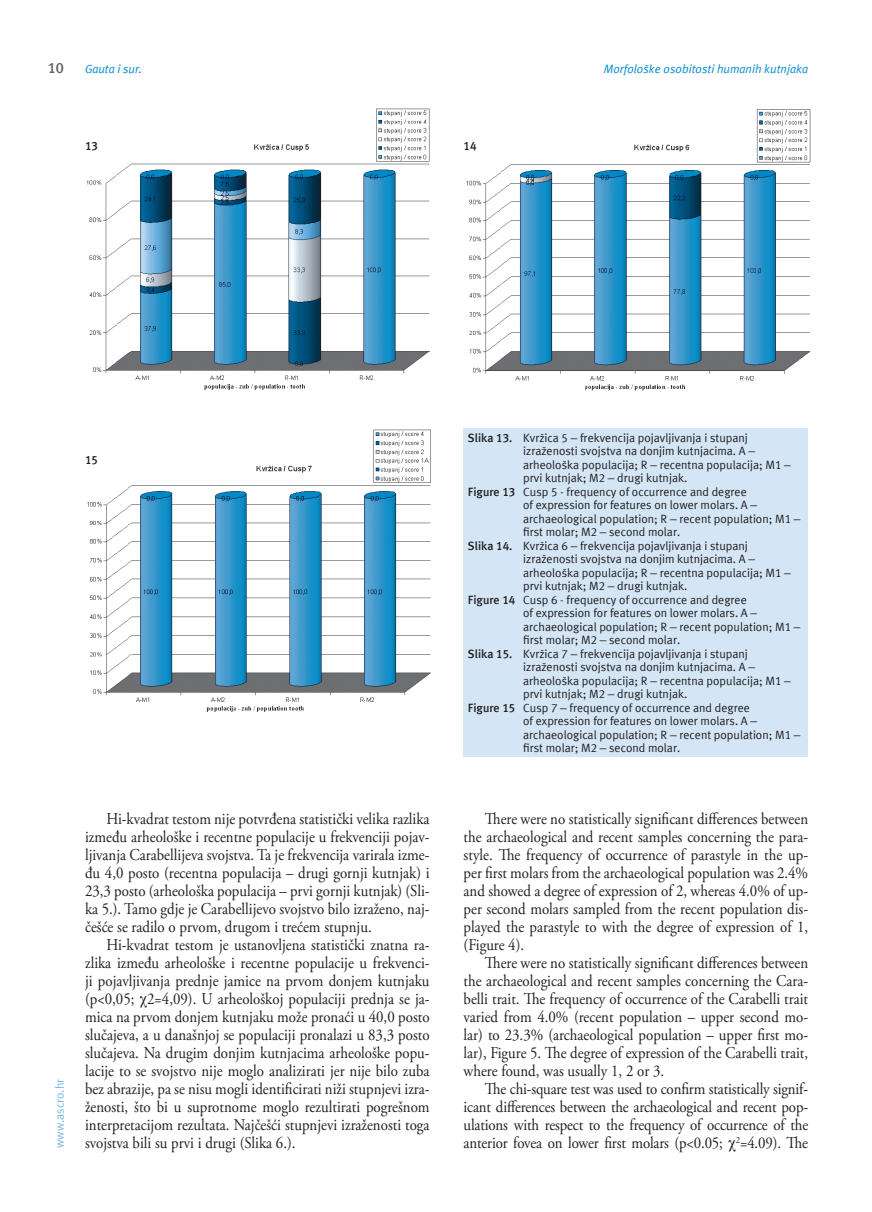
<style>
.page{position:relative;width:872px;height:1212px;background:#fff}
.page>*{position:absolute;margin:0;border:0;box-sizing:border-box;transform-origin:0 0}
.t1{font:16.5px/18px "Adobe Garamond Pro";color:#231f20;text-align:justify;scale:.9 1}
.t2{font:700 15px "Meta ASC";color:#636366}
.t3{font:12px "Meta ASC";color:#231f20}
.t4{font:italic 12px "Meta ASC";color:#0089cf}
.t5{font:12px "Meta ASC";color:#77b6e4}
.t6{font:700 12px "Meta ASC";color:#231f20}
.s1{font-family:"Times"}
.s2{font-weight:700}
</style>
<div class="page">
<img style="left:86px;top:108px;width:344px;height:282px">
<img style="left:466px;top:109px;width:345px;height:282px">
<img style="left:87px;top:429px;width:344px;height:283px">
<div style="left:463px;top:428px;width:345px;height:328px;background:#d4e6f6"></div>
<p class="t2" style="left:48px;top:59px;width:18px">10</p>
<p class="t4" style="left:604px;top:62px;width:206px">Morfološke osobitosti humanih kutnjaka</p>
<p class="t4" style="left:85px;top:62px;width:59px">Gauta i sur.</p>
<p class="t6" style="left:85px;top:139px;width:14px">13</p>
<p class="t6" style="left:463px;top:139px;width:14px">14</p>
<p class="t6" style="left:85px;top:453px;width:14px">15</p>
<p class="t5" style="left:53px;top:1148px;width:71px;rotate:-90deg">www.ascro.hr</p>
<p class="t1" style="left:85px;top:810px;width:384px;text-indent:21px">Hi-kvadrat testom nije potvrđena statistički velika razlika između arheološke i recentne populacije u frekvenciji pojav&shy;ljivanja Carabellijeva svojstva. Ta je frekvencija varirala izme&shy;đu 4,0 posto (recentna populacija – drugi gornji kutnjak) i 23,3 posto (arheološka populacija – prvi gornji kutnjak) (Sli&shy;ka 5.). Tamo gdje je Carabellijevo svojstvo bilo izraženo, naj&shy;češće se radilo o prvom, drugom i trećem stupnju.</p>
<p class="t1" style="left:85px;top:936px;width:384px;text-indent:21px">Hi-kvadrat testom je ustanovljena statistički znatna ra&shy;zlika između arheološke i recentne populacije u frekvenci&shy;ji pojavljivanja prednje jamice na prvom donjem kutnjaku (p&lt;0,05; <span class="s1">χ</span>2=4,09). U arheološkoj populaciji prednja se ja&shy;mica na prvom donjem kutnjaku može pronaći u 40,0 posto slučajeva, a u današnjoj se populaciji pronalazi u 83,3 posto slučajeva. Na drugim donjim kutnjacima arheološke popu&shy;lacije to se svojstvo nije moglo analizirati jer nije bilo zuba bez abrazije, pa se nisu mogli identificirati niži stupnjevi izra&shy;ženosti, što bi u suprotnome moglo rezultirati pogrešnom interpretacijom rezultata. Najčešći stupnjevi izraženosti toga svojstva bili su prvi i drugi (Slika 6.).</p>
<p class="t3" style="left:468px;top:430px;width:281px"><span class="s2">Slika 13.</span> Kvržica 5 – frekvencija pojavljivanja i stupanj</p>
<p class="t3" style="left:523px;top:444px;width:233px">izraženosti svojstva na donjim kutnjacima. A –</p>
<p class="t3" style="left:523px;top:457px;width:269px">arheološka populacija; R – recentna populacija; M1 –</p>
<p class="t3" style="left:523px;top:471px;width:165px">prvi kutnjak; M2 – drugi kutnjak.</p>
<p class="t3" style="left:468px;top:484px;width:280px"><span class="s2">Figure 13</span> Cusp 5 - frequency of occurrence and degree</p>
<p class="t3" style="left:523px;top:498px;width:235px">of expression for features on lower molars. A –</p>
<p class="t3" style="left:523px;top:511px;width:279px">archaeological population; R – recent population; M1 –</p>
<p class="t3" style="left:523px;top:525px;width:158px">first molar; M2 – second molar.</p>
<p class="t3" style="left:468px;top:538px;width:281px"><span class="s2">Slika 14.</span> Kvržica 6 – frekvencija pojavljivanja i stupanj</p>
<p class="t3" style="left:523px;top:552px;width:233px">izraženosti svojstva na donjim kutnjacima. A –</p>
<p class="t3" style="left:523px;top:565px;width:269px">arheološka populacija; R – recentna populacija; M1 –</p>
<p class="t3" style="left:523px;top:579px;width:165px">prvi kutnjak; M2 – drugi kutnjak.</p>
<p class="t3" style="left:468px;top:592px;width:280px"><span class="s2">Figure 14</span> Cusp 6 - frequency of occurrence and degree</p>
<p class="t3" style="left:523px;top:606px;width:235px">of expression for features on lower molars. A –</p>
<p class="t3" style="left:523px;top:619px;width:279px">archaeological population; R – recent population; M1 –</p>
<p class="t3" style="left:523px;top:633px;width:158px">first molar; M2 – second molar.</p>
<p class="t3" style="left:468px;top:646px;width:281px"><span class="s2">Slika 15.</span> Kvržica 7 – frekvencija pojavljivanja i stupanj</p>
<p class="t3" style="left:523px;top:660px;width:233px">izraženosti svojstva na donjim kutnjacima. A –</p>
<p class="t3" style="left:523px;top:673px;width:269px">arheološka populacija; R – recentna populacija; M1 –</p>
<p class="t3" style="left:523px;top:687px;width:165px">prvi kutnjak; M2 – drugi kutnjak.</p>
<p class="t3" style="left:468px;top:700px;width:283px"><span class="s2">Figure 15</span> Cusp 7 – frequency of occurrence and degree</p>
<p class="t3" style="left:523px;top:714px;width:235px">of expression for features on lower molars. A –</p>
<p class="t3" style="left:523px;top:727px;width:279px">archaeological population; R – recent population; M1 –</p>
<p class="t3" style="left:523px;top:741px;width:158px">first molar; M2 – second molar.</p>
<p class="t1" style="left:463px;top:810px;width:384px;text-indent:21px">There were no statistically significant differences between the archaeological and recent samples concerning the para&shy;style. The frequency of occurrence of parastyle in the up&shy;per first molars from the archaeological population was 2.4% and showed a degree of expression of 2, whereas 4.0% of up&shy;per second molars sampled from the recent population dis&shy;played the parastyle to with the degree of expression of 1, (Figure 4).</p>
<p class="t1" style="left:463px;top:954px;width:384px;text-indent:21px">There were no statistically significant differences between the archaeological and recent samples concerning the Cara&shy;belli trait. The frequency of occurrence of the Carabelli trait varied from 4.0% (recent population – upper second mo&shy;lar) to 23.3% (archaeological population – upper first mo&shy;lar), Figure 5. The degree of expression of the Carabelli trait, where found, was usually 1, 2 or 3.</p>
<p class="t1" style="left:463px;top:1080px;width:384px;text-indent:21px">The chi-square test was used to confirm statistically signif&shy;icant differences between the archaeological and recent pop&shy;ulations with respect to the frequency of occurrence of the anterior fovea on lower first molars (p&lt;0.05; <span class="s1">χ</span><sup>2</sup>=4.09). The</p>
</div>
